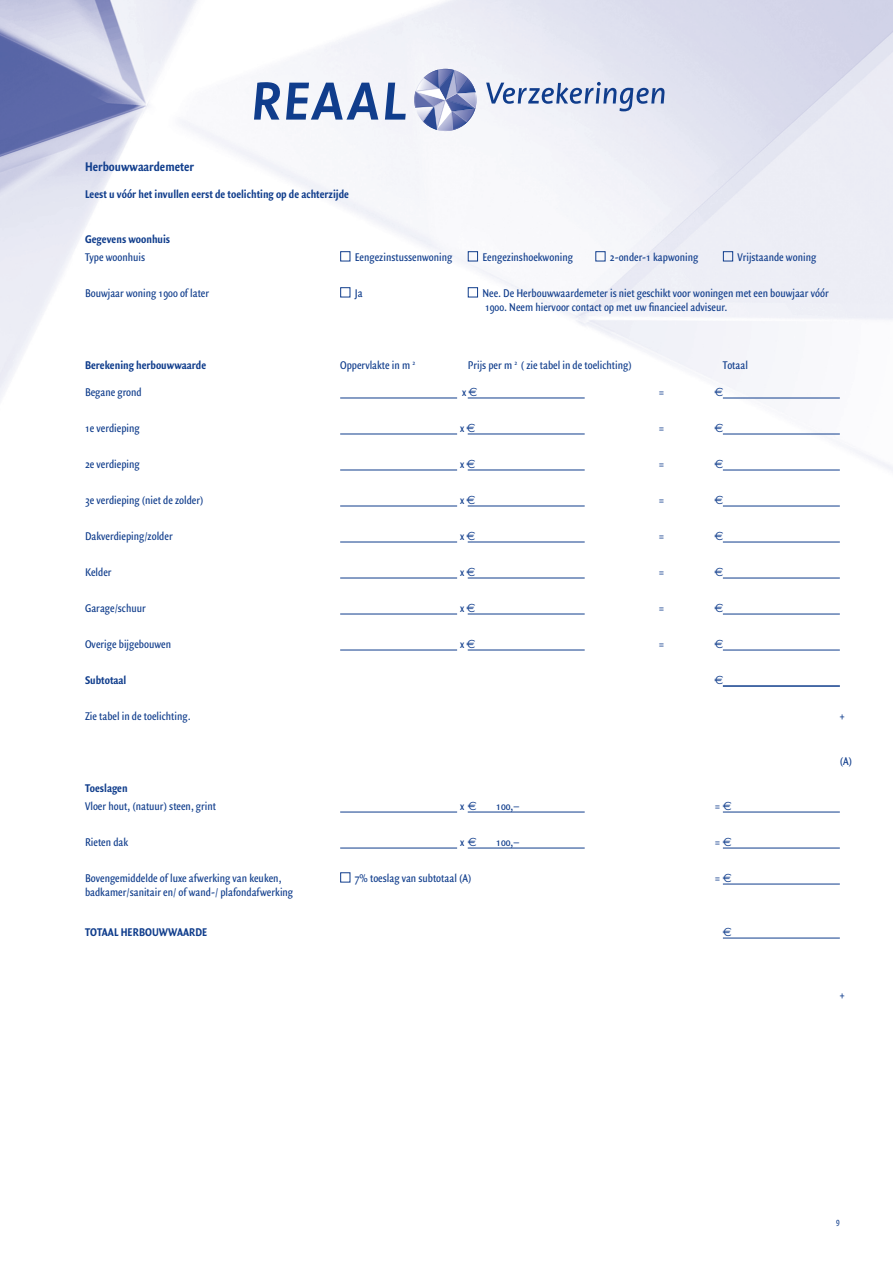
<style>
.page{position:relative;width:893px;height:1263px;background:#fff}
.page>*{position:absolute;margin:0;border:0;box-sizing:border-box;transform-origin:0 0}
.t1{font:700 13.5px "Quadraat Sans Con";color:#103d8c}
.t2{font:12px/13.5px "Quadraat Sans Con";color:#103d8c}
.t3{font:700 12px "Quadraat Sans Con";color:#103d8c}
.t4{font:12px "Euro Sans";color:#103d8c}
.t5{font:9px "Quadraat Sans Con";color:#103d8c}
.s1{font-family:"Euro Sans"}
</style>
<div class="page">
<img style="left:0;top:0;width:893px;height:507px">
<svg style="left:385px;top:69px;width:95px;height:62px"></svg>
<svg style="left:254px;top:82px;width:124px;height:38px"></svg>
<svg style="left:486px;top:82px;width:178px;height:29px"></svg>
<hr style="left:340px;top:398px;width:117px;height:1px;background:#103d8c">
<hr style="left:468px;top:398px;width:117px;height:1px;background:#103d8c">
<hr style="left:723px;top:398px;width:117px;height:1px;background:#103d8c">
<hr style="left:340px;top:434px;width:117px;height:1px;background:#103d8c">
<hr style="left:468px;top:434px;width:117px;height:1px;background:#103d8c">
<hr style="left:723px;top:434px;width:117px;height:1px;background:#103d8c">
<hr style="left:340px;top:470px;width:117px;height:1px;background:#103d8c">
<hr style="left:468px;top:470px;width:117px;height:1px;background:#103d8c">
<hr style="left:723px;top:470px;width:117px;height:1px;background:#103d8c">
<hr style="left:340px;top:506px;width:117px;height:1px;background:#103d8c">
<hr style="left:468px;top:506px;width:117px;height:1px;background:#103d8c">
<hr style="left:723px;top:506px;width:117px;height:1px;background:#103d8c">
<hr style="left:340px;top:542px;width:117px;height:1px;background:#103d8c">
<hr style="left:468px;top:542px;width:117px;height:1px;background:#103d8c">
<hr style="left:723px;top:542px;width:117px;height:1px;background:#103d8c">
<hr style="left:340px;top:578px;width:117px;height:1px;background:#103d8c">
<hr style="left:468px;top:578px;width:117px;height:1px;background:#103d8c">
<hr style="left:723px;top:578px;width:117px;height:1px;background:#103d8c">
<hr style="left:340px;top:614px;width:117px;height:1px;background:#103d8c">
<hr style="left:468px;top:614px;width:117px;height:1px;background:#103d8c">
<hr style="left:723px;top:614px;width:117px;height:1px;background:#103d8c">
<hr style="left:340px;top:650px;width:117px;height:1px;background:#103d8c">
<hr style="left:468px;top:650px;width:117px;height:1px;background:#103d8c">
<hr style="left:723px;top:650px;width:117px;height:1px;background:#103d8c">
<hr style="left:723px;top:686px;width:117px;height:1px;background:#103d8c">
<hr style="left:340px;top:812px;width:117px;height:1px;background:#103d8c">
<hr style="left:468px;top:812px;width:117px;height:1px;background:#103d8c">
<hr style="left:723px;top:812px;width:117px;height:1px;background:#103d8c">
<hr style="left:340px;top:848px;width:117px;height:1px;background:#103d8c">
<hr style="left:468px;top:848px;width:117px;height:1px;background:#103d8c">
<hr style="left:723px;top:848px;width:117px;height:1px;background:#103d8c">
<hr style="left:723px;top:884px;width:117px;height:1px;background:#103d8c">
<hr style="left:723px;top:938px;width:117px;height:1px;background:#103d8c">
<div style="left:340px;top:251px;width:10px;height:10px;border:1px solid #103d8c"></div>
<div style="left:468px;top:251px;width:10px;height:10px;border:1px solid #103d8c"></div>
<div style="left:596px;top:251px;width:9px;height:10px;border:1px solid #103d8c"></div>
<div style="left:723px;top:251px;width:10px;height:10px;border:1px solid #103d8c"></div>
<div style="left:340px;top:287px;width:10px;height:10px;border:1px solid #103d8c"></div>
<div style="left:468px;top:287px;width:10px;height:10px;border:1px solid #103d8c"></div>
<div style="left:340px;top:872px;width:10px;height:10px;border:1px solid #103d8c"></div>
<p class="t1" style="left:85px;top:159px;width:111px">Herbouwwaardemeter</p>
<p class="t3" style="left:85px;top:187px;width:266px">Leest u vóór het invullen eerst de toelichting op de achterzijde</p>
<p class="t3" style="left:85px;top:232px;width:87px">Gegevens woonhuis</p>
<p class="t2" style="left:85px;top:251px;width:62px">Type woonhuis</p>
<p class="t2" style="left:355px;top:251px;width:99px">Eengezinstussenwoning</p>
<p class="t2" style="left:482px;top:251px;width:92px">Eengezinshoekwoning</p>
<p class="t2" style="left:610px;top:251px;width:90px">2-onder-1 kapwoning</p>
<p class="t2" style="left:737px;top:251px;width:80px">Vrijstaande woning</p>
<p class="t2" style="left:85px;top:287px;width:126px">Bouwjaar woning 1900 of later</p>
<p class="t2" style="left:355px;top:287px;width:9px">Ja</p>
<p class="t2" style="left:482px;top:287px;width:348px">Nee. De Herbouwwaardemeter is niet geschikt voor woningen met een bouwjaar vóór<br>1900. Neem hiervoor contact op met uw financieel adviseur.</p>
<p class="t3" style="left:85px;top:358px;width:123px">Berekening herbouwwaarde</p>
<p class="t2" style="left:340px;top:359px;width:76px">Oppervlakte in m <sup>2</sup></p>
<p class="t2" style="left:468px;top:359px;width:165px">Prijs per m <sup>2</sup> ( zie tabel in de toelichting)</p>
<p class="t2" style="left:723px;top:359px;width:27px">Totaal</p>
<p class="t2" style="left:85px;top:386px;width:58px">Begane grond</p>
<p class="t2" style="left:462px;top:386px;width:17px">x<span class="s1">E</span></p>
<p class="t2" style="left:659px;top:386px;width:6px">=</p>
<p class="t4" style="left:714px;top:385px;width:10px">E</p>
<p class="t2" style="left:85px;top:422px;width:56px">1e verdieping</p>
<p class="t2" style="left:460px;top:422px;width:17px">x<span class="s1">E</span></p>
<p class="t2" style="left:659px;top:422px;width:6px">=</p>
<p class="t4" style="left:714px;top:421px;width:10px">E</p>
<p class="t2" style="left:85px;top:458px;width:56px">2e verdieping</p>
<p class="t2" style="left:460px;top:458px;width:17px">x<span class="s1">E</span></p>
<p class="t2" style="left:659px;top:458px;width:6px">=</p>
<p class="t4" style="left:714px;top:457px;width:10px">E</p>
<p class="t2" style="left:85px;top:494px;width:120px">3e verdieping (niet de zolder)</p>
<p class="t2" style="left:460px;top:494px;width:17px">x<span class="s1">E</span></p>
<p class="t2" style="left:659px;top:494px;width:6px">=</p>
<p class="t4" style="left:714px;top:493px;width:10px">E</p>
<p class="t2" style="left:85px;top:530px;width:89px">Dakverdieping/zolder</p>
<p class="t2" style="left:460px;top:530px;width:17px">x<span class="s1">E</span></p>
<p class="t2" style="left:659px;top:530px;width:6px">=</p>
<p class="t4" style="left:714px;top:529px;width:10px">E</p>
<p class="t2" style="left:85px;top:566px;width:28px">Kelder</p>
<p class="t2" style="left:460px;top:566px;width:17px">x<span class="s1">E</span></p>
<p class="t2" style="left:659px;top:566px;width:6px">=</p>
<p class="t4" style="left:714px;top:565px;width:10px">E</p>
<p class="t2" style="left:85px;top:602px;width:62px">Garage/schuur</p>
<p class="t2" style="left:460px;top:602px;width:17px">x<span class="s1">E</span></p>
<p class="t2" style="left:659px;top:602px;width:6px">=</p>
<p class="t4" style="left:714px;top:601px;width:10px">E</p>
<p class="t2" style="left:85px;top:638px;width:88px">Overige bijgebouwen</p>
<p class="t2" style="left:460px;top:638px;width:17px">x<span class="s1">E</span></p>
<p class="t2" style="left:659px;top:638px;width:6px">=</p>
<p class="t4" style="left:714px;top:637px;width:10px">E</p>
<p class="t3" style="left:85px;top:673px;width:43px">Subtotaal</p>
<p class="t4" style="left:714px;top:673px;width:10px">E</p>
<p class="t2" style="left:85px;top:710px;width:107px">Zie tabel in de toelichting.</p>
<p class="t3" style="left:85px;top:781px;width:44px">Toeslagen</p>
<p class="t2" style="left:85px;top:800px;width:133px">Vloer hout, (natuur) steen, grint</p>
<p class="t2" style="left:460px;top:800px;width:18px">x <span class="s1">E</span></p>
<p class="t2" style="left:496px;top:800px;width:25px">100,–</p>
<p class="t2" style="left:715px;top:800px;width:18px">= <span class="s1">E</span></p>
<p class="t2" style="left:85px;top:836px;width:45px">Rieten dak</p>
<p class="t2" style="left:460px;top:836px;width:18px">x <span class="s1">E</span></p>
<p class="t2" style="left:496px;top:836px;width:25px">100,–</p>
<p class="t2" style="left:715px;top:836px;width:18px">= <span class="s1">E</span></p>
<p class="t2" style="left:85px;top:872px;width:198px">Bovengemiddelde of luxe afwerking van keuken,</p>
<p class="t2" style="left:355px;top:872px;width:118px">7% toeslag van subtotaal (A)</p>
<p class="t2" style="left:715px;top:872px;width:18px">= <span class="s1">E</span></p>
<p class="t2" style="left:85px;top:885px;width:210px">badkamer/sanitair en/ of wand-/ plafondafwerking</p>
<p class="t3" style="left:85px;top:925px;width:124px">TOTAAL HERBOUWWAARDE</p>
<p class="t4" style="left:723px;top:925px;width:10px">E</p>
<p class="t2" style="left:840px;top:710px;width:6px">+</p>
<p class="t2" style="left:840px;top:755px;width:14px">(A)</p>
<p class="t2" style="left:840px;top:989px;width:6px">+</p>
<p class="t5" style="left:836px;top:1216px;width:5px">9</p>
</div>
